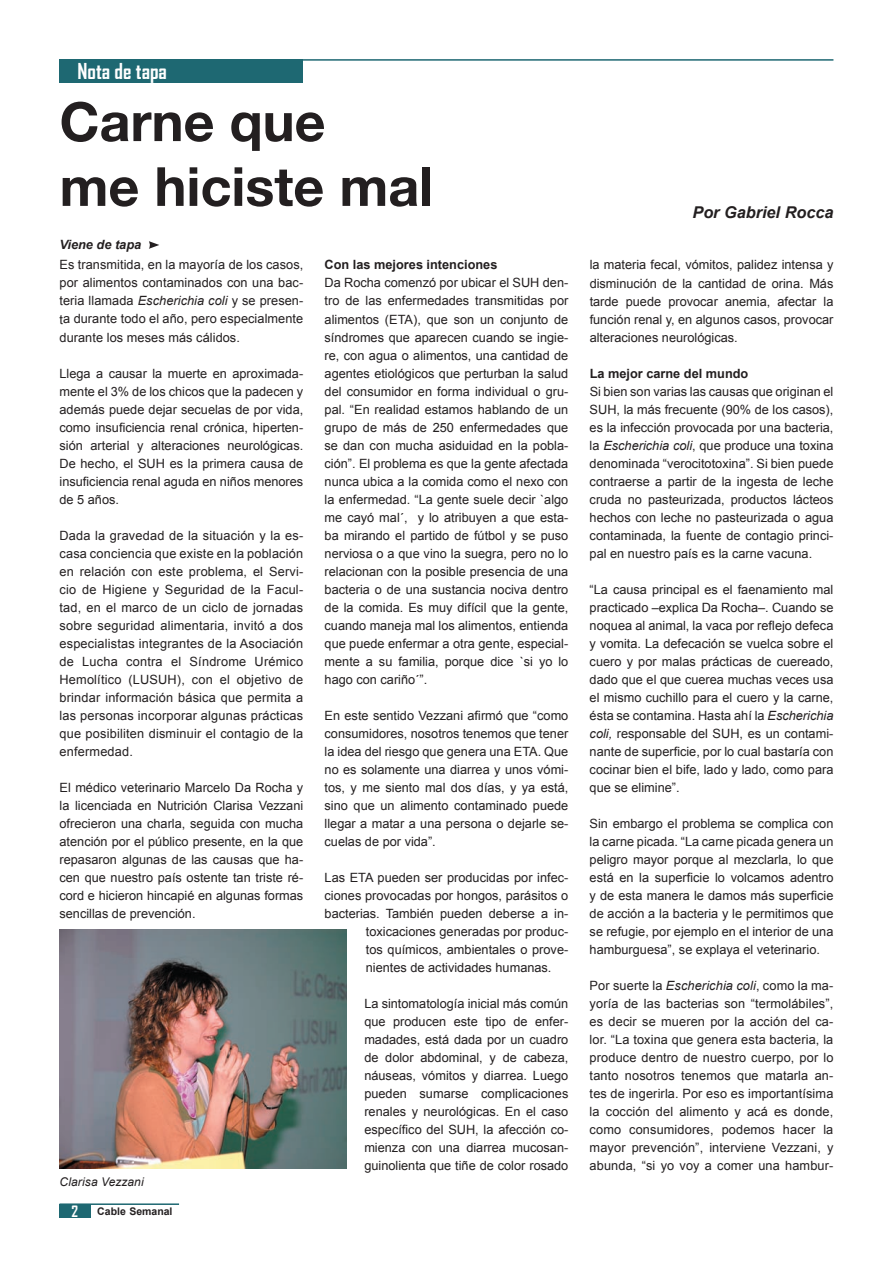
<style>
.page{position:relative;width:893px;height:1263px;background:#fff}
.page>*{position:absolute;margin:0;border:0;box-sizing:border-box;transform-origin:0 0}
.t1{font:700 54px/64.8px "Helvetica Neue";color:#231f20}
.t2{font:700 21px "Agency FB";color:#fff}
.t3{font:italic 700 16.2px "Arial";color:#231f20}
.t4{font:700 15px "Agency FB";color:#fff}
.t5{font:12.75px/18px "Arial";color:#231f20;text-align:justify}
.t6{font:700 12.75px "Arial";color:#231f20}
.t7{font:italic 700 12.75px "Arial";color:#231f20}
.t8{font:italic 12px "Arial";letter-spacing:.01em;color:#231f20}
.t9{font:700 10.5px "Arial";color:#231f20}
.s1{font-style:italic}
</style>
<div class="page">
<div style="left:60px;top:1205px;width:31px;height:13px;background:#1e6872"></div>
<hr style="left:60px;top:1203px;width:119px;height:2px;background:#1e6872">
<hr style="left:60px;top:59px;width:773px;height:2px;background:#1e6872">
<div style="left:60px;top:60px;width:243px;height:23px;background:#1e6872"></div>
<img style="left:60px;top:929px;width:286px;height:239px">
<svg style="left:149px;top:241px;width:10px;height:8px"></svg>
<h2 class="t2" style="left:78px;top:58px;width:91px">Nota de tapa</h2>
<h1 class="t1" style="left:60px;top:88px;width:375px">Carne que<br>me hiciste mal</h1>
<p class="t7" style="left:60px;top:236px;width:83px">Viene de tapa</p>
<p class="t5" style="left:60px;top:256px;width:245px">Es transmitida, en la mayoría de los casos, por alimentos contaminados con una bac&shy;teria llamada <span class="s1">Escherichia coli</span> y se presen&shy;ta durante todo el año, pero especialmente durante los meses más cálidos.</p>
<p class="t5" style="left:60px;top:364px;width:245px">Llega a causar la muerte en aproximada&shy;mente el 3% de los chicos que la padecen y además puede dejar secuelas de por vida, como insuficiencia renal crónica, hiperten&shy;sión arterial y alteraciones neurológicas.<br>De hecho, el SUH es la primera causa de insuficiencia renal aguda en niños menores de 5 años.</p>
<p class="t5" style="left:60px;top:526px;width:245px">Dada la gravedad de la situación y la es&shy;casa conciencia que existe en la población en relación con este problema, el Servi&shy;cio de Higiene y Seguridad de la Facul&shy;tad, en el marco de un ciclo de jornadas sobre seguridad alimentaria, invitó a dos especialistas integrantes de la Asociación de Lucha contra el Síndrome Urémico Hemolítico (LUSUH), con el objetivo de brindar información básica que permita a las personas incorporar algunas prácticas que posibiliten disminuir el contagio de la enfermedad.</p>
<p class="t5" style="left:60px;top:778px;width:245px">El médico veterinario Marcelo Da Rocha y la licenciada en Nutrición Clarisa Vezzani ofrecieron una charla, seguida con mucha atención por el público presente, en la que repasaron algunas de las causas que ha&shy;cen que nuestro país ostente tan triste ré&shy;cord e hicieron hincapié en algunas formas sencillas de prevención.</p>
<p class="t8" style="left:60px;top:1174px;width:86px">Clarisa Vezzani</p>
<p class="t4" style="left:72px;top:1202px;width:8px">2</p>
<p class="t9" style="left:97px;top:1204px;width:77px">Cable Semanal</p>
<p class="t6" style="left:325px;top:257px;width:174px">Con las mejores intenciones</p>
<p class="t5" style="left:325px;top:274px;width:245px">Da Rocha comenzó por ubicar el SUH den&shy;tro de las enfermedades transmitidas por alimentos (ETA), que son un conjunto de síndromes que aparecen cuando se ingie&shy;re, con agua o alimentos, una cantidad de agentes etiológicos que perturban la salud del consumidor en forma individual o gru&shy;pal. “En realidad estamos hablando de un grupo de más de 250 enfermedades que se dan con mucha asiduidad en la pobla&shy;ción”. El problema es que la gente afectada nunca ubica a la comida como el nexo con la enfermedad. “La gente suele decir `algo me cayó mal´, y lo atribuyen a que esta&shy;ba mirando el partido de fútbol y se puso nerviosa o a que vino la suegra, pero no lo relacionan con la posible presencia de una bacteria o de una sustancia nociva dentro de la comida. Es muy difícil que la gente, cuando maneja mal los alimentos, entienda que puede enfermar a otra gente, especial&shy;mente a su familia, porque dice `si yo lo hago con cariño´”.</p>
<p class="t5" style="left:325px;top:706px;width:245px">En este sentido Vezzani afirmó que “como consumidores, nosotros tenemos que tener la idea del riesgo que genera una ETA. Que no es solamente una diarrea y unos vómi&shy;tos, y me siento mal dos días, y ya está, sino que un alimento contaminado puede llegar a matar a una persona o dejarle se&shy;cuelas de por vida”.</p>
<p class="t5" style="left:325px;top:868px;width:245px">Las ETA pueden ser producidas por infec-</p>
<p class="t5" style="left:325px;top:886px;width:245px">ciones provocadas por hongos, parásitos o</p>
<p class="t5" style="left:325px;top:904px;width:245px">bacterias. También pueden deberse a in-</p>
<p class="t5" style="left:366px;top:922px;width:204px">toxicaciones generadas por produc-</p>
<p class="t5" style="left:366px;top:940px;width:204px">tos químicos, ambientales o prove-</p>
<p class="t5" style="left:366px;top:958px;width:187px">nientes de actividades humanas.</p>
<p class="t5" style="left:364px;top:994px;width:206px">La sintomatología inicial más común que producen este tipo de enfer&shy;madades, está dada por un cuadro de dolor abdominal, y de cabeza, náuseas, vómitos y diarrea. Luego pueden sumarse complicaciones renales y neurológicas. En el caso específico del SUH, la afección co&shy;mienza con una diarrea mucosan&shy;guinolienta que tiñe de color rosado</p>
<p class="t3" style="left:692px;top:201px;width:142px">Por Gabriel Rocca</p>
<p class="t5" style="left:590px;top:256px;width:245px">la materia fecal, vómitos, palidez intensa y disminución de la cantidad de orina. Más tarde puede provocar anemia, afectar la función renal y, en algunos casos, provocar alteraciones neurológicas.</p>
<p class="t6" style="left:590px;top:365px;width:160px">La mejor carne del mundo</p>
<p class="t5" style="left:590px;top:382px;width:245px">Si bien son varias las causas que originan el SUH, la más frecuente (90% de los casos), es la infección provocada por una bacteria, la <span class="s1">Escherichia coli</span>, que produce una toxina denominada “verocitotoxina”. Si bien puede contraerse a partir de la ingesta de leche cruda no pasteurizada, productos lácteos hechos con leche no pasteurizada o agua contaminada, la fuente de contagio princi&shy;pal en nuestro país es la carne vacuna.</p>
<p class="t5" style="left:590px;top:580px;width:245px">“La causa principal es el faenamiento mal practicado –explica Da Rocha–. Cuando se noquea al animal, la vaca por reflejo defeca y vomita. La defecación se vuelca sobre el cuero y por malas prácticas de cuereado, dado que el que cuerea muchas veces usa el mismo cuchillo para el cuero y la carne, ésta se contamina. Hasta ahí la <span class="s1">Escherichia coli,</span> responsable del SUH, es un contami&shy;nante de superficie, por lo cual bastaría con cocinar bien el bife, lado y lado, como para que se elimine”.</p>
<p class="t5" style="left:590px;top:814px;width:245px">Sin embargo el problema se complica con la carne picada. “La carne picada genera un peligro mayor porque al mezclarla, lo que está en la superficie lo volcamos adentro y de esta manera le damos más superficie de acción a la bacteria y le permitimos que se refugie, por ejemplo en el interior de una hamburguesa”, se explaya el veterinario.</p>
<p class="t5" style="left:590px;top:976px;width:245px">Por suerte la <span class="s1">Escherichia coli</span>, como la ma&shy;yoría de las bacterias son “termolábiles”, es decir se mueren por la acción del ca&shy;lor. “La toxina que genera esta bacteria, la produce dentro de nuestro cuerpo, por lo tanto nosotros tenemos que matarla an&shy;tes de ingerirla. Por eso es importantísima la cocción del alimento y acá es donde, como consumidores, podemos hacer la mayor prevención”, interviene Vezzani, y abunda, “si yo voy a comer una hambur-</p>
</div>
